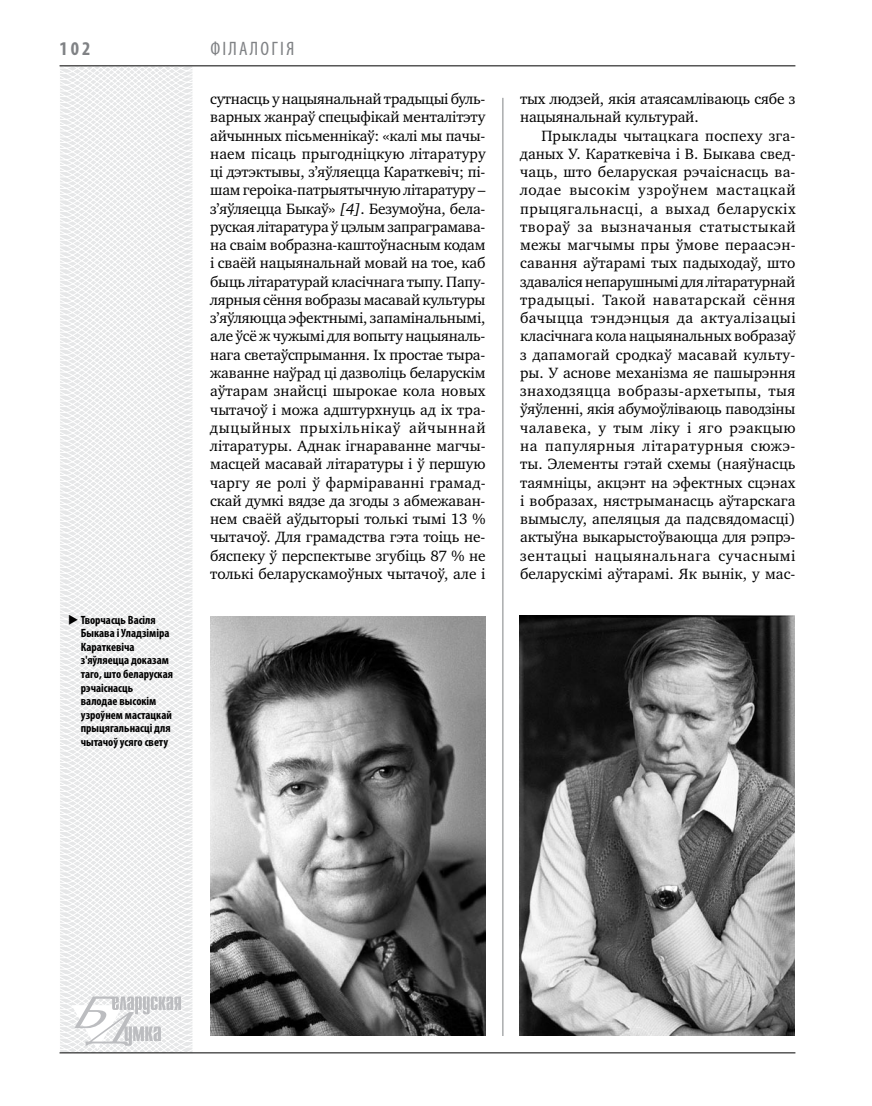
<style>
.page{position:relative;width:872px;height:1106px;background:#fff}
.page>*{position:absolute;margin:0;border:0;box-sizing:border-box;transform-origin:0 0}
.t1{font:condensed 19.5px "Myriad Pro";color:#808285}
.t2{font:700 condensed 19.5px "Myriad Pro";color:#808285}
.t3{font:15.3px/18.3px "Charter C";color:#000;text-align:justify}
.t4{font:700 condensed 12px/13.5px "Myriad Pro";color:#000}
.s1{font-style:italic}
</style>
<div class="page">
<svg style="left:59px;top:65px;width:192px;height:989px"></svg>
<hr style="left:502px;top:98px;width:1px;height:938px;background:#808285">
<hr style="left:60px;top:1052px;width:735px;height:1px;background:#000">
<svg style="left:71px;top:996px;width:110px;height:53px"></svg>
<hr style="left:60px;top:65px;width:735px;height:1px;background:#000">
<img style="left:210px;top:616px;width:275px;height:419px">
<img style="left:519px;top:615px;width:275px;height:420px">
<svg style="left:79px;top:624px;width:12px;height:1px"></svg>
<p class="t2" style="left:60px;top:37px;width:32px">102</p>
<p class="t1" style="left:210px;top:37px;width:22px">Філалогі</p>
<p class="t1" style="left:286px;top:37px;width:9px">я</p>
<p class="t3" style="left:210px;top:90px;width:277px">сутнасць у нацыянальнай традыцыі буль&shy;варных жанраў спецыфікай менталітэту айчынных пісьменнікаў: «калі мы пачы&shy;наем пісаць прыгодніцкую літаратуру ці дэтэктывы, з’яўляецца Караткевіч; пі&shy;шам героіка-патрыятычную літаратуру – з’яўляецца Быкаў» <span class="s1">[4]</span>. Безумоўна, бела&shy;руская літаратура ў цэлым запраграмава&shy;на сваім вобразна-каштоўнасным кодам і сваёй нацыянальнай мовай на тое, каб быць літаратурай класічнага тыпу. Папу&shy;лярныя сёння вобразы масавай культуры з’яўляюцца эфектнымі, запамінальнымі, але ўсё ж чужымі для вопыту нацыяналь&shy;нага светаўспрымання. Іх простае тыра&shy;жаванне наўрад ці дазволіць беларускім аўтарам знайсці шырокае кола новых чытачоў і можа адштурхнуць ад іх тра&shy;дыцыйных прыхільнікаў айчыннай літаратуры. Аднак ігнараванне магчы&shy;масцей масавай літаратуры і ў першую чаргу яе ролі ў фарміраванні грамад&shy;скай думкі вядзе да згоды з абмежаван&shy;нем сваёй аўдыторыі толькі тымі 13 % чытачоў. Для грамадства гэта тоіць не&shy;бяспеку ў перспектыве згубіць 87 % не толькі беларускамоўных чытачоў, але і</p>
<p class="t3" style="left:520px;top:90px;width:277px">тых людзей, якія атаясамліваюць сябе з нацыянальнай культурай.</p>
<p class="t3" style="left:520px;top:126px;width:277px;text-indent:21px">Прыклады чытацкага поспеху зга&shy;даных У. Караткевіча і В. Быкава свед&shy;чаць, што беларуская рэчаіснасць ва&shy;лодае высокім узроўнем мастацкай прыцягальнасці, а выхад беларускіх твораў за вызначаныя статыстыкай межы магчымы пры ўмове пераасэн&shy;савання аўтарамі тых падыходаў, што здаваліся непарушнымі для літаратурнай традыцыі. Такой наватарскай сёння бачыцца тэндэнцыя да актуалізацыі класічнага кола нацыянальных вобразаў з дапамогай сродкаў масавай культу&shy;ры. У аснове механізма яе пашырэння знаходзяцца вобразы-архетыпы, тыя ўяўленні, якія абумоўліваюць паводзіны чалавека, у тым ліку і яго рэакцыю на папулярныя літаратурныя сюжэ&shy;ты. Элементы гэтай схемы (наяўнасць таямніцы, акцэнт на эфектных сцэнах і вобразах, нястрыманасць аўтарскага вымыслу, апеляцыя да падсвядомасці) актыўна выкарыстоўваюцца для рэпрэ&shy;зентацыі нацыянальнага сучаснымі беларускімі аўтарамі. Як вынік, у мас-</p>
<p class="t4" style="left:81px;top:613px;width:94px;text-indent:-13px">◆ Творчасць Васіля<br>Быкава і Уладзіміра<br>Караткевіча з'яўляецца доказам таго, што беларуская рэчаіснасць<br>валодае высокім узроўнем мастацкай прыцягальнасці для чытачоў усяго свету</p>
</div>
